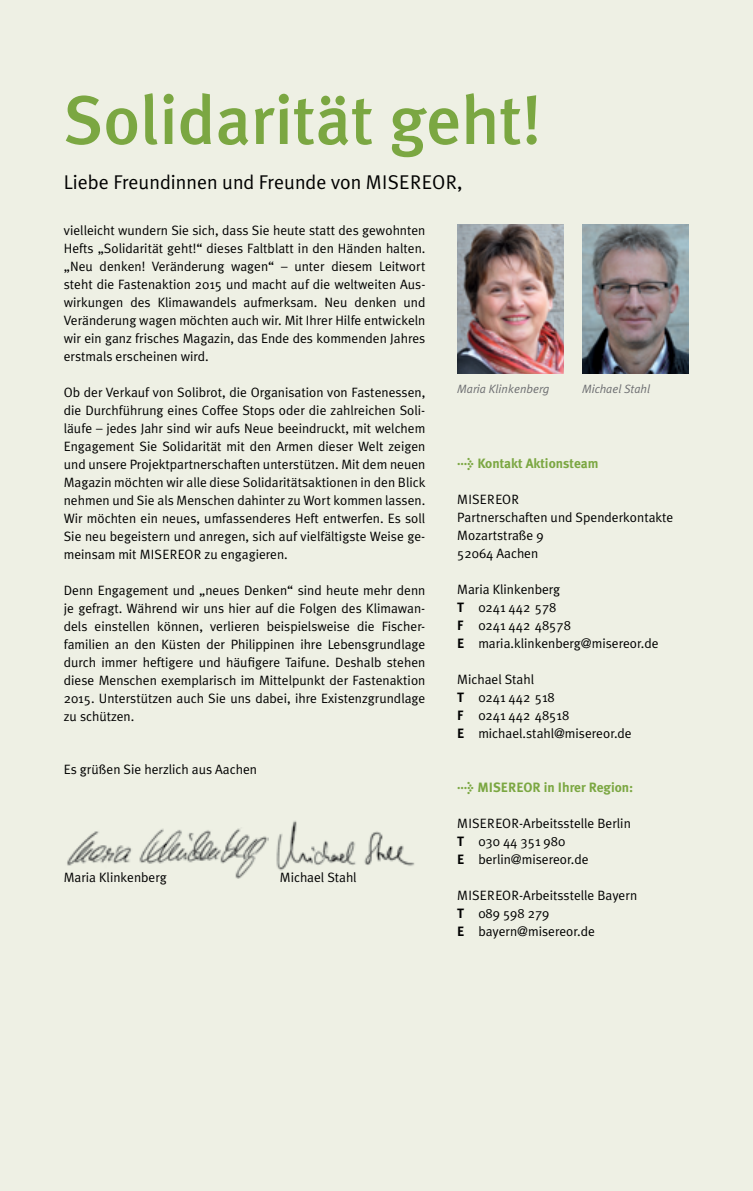
<style>
.page{position:relative;width:753px;height:1191px;background:#eef0e4}
.page>*{position:absolute;margin:0;border:0;box-sizing:border-box;transform-origin:0 0}
.t1{font:500 69px "Meta Plus";color:#7ba742}
.t2{font:19.95px "Meta Plus Normal";color:#000}
.t3{font:13.5px/18px "Meta Plus Normal";color:#000}
.t4{font:700 13.5px "Meta Plus";color:#7ba742}
.t5{font:italic 12px "Meta Plus Normal";color:#6d6e71}
.s1{font-family:"Meta Plus";font-weight:700}
</style>
<div class="page">
<img style="left:457px;top:224px;width:106px;height:149px">
<img style="left:582px;top:224px;width:106px;height:149px">
<img style="left:67px;top:828px;width:201px;height:50px">
<img style="left:276px;top:821px;width:139px;height:50px">
<h1 class="t1" style="left:64px;top:80px;width:478px">Solidarität geht!</h1>
<h2 class="t2" style="left:64px;top:170px;width:400px">Liebe Freundinnen und Freunde von MISEREOR,</h2>
<p class="t3" style="left:64px;top:221px;width:363px;text-align:justify">vielleicht wundern Sie sich, dass Sie heute statt des gewohnten Hefts „Solidarität geht!“ dieses Faltblatt in den Händen halten. „Neu denken! Veränderung wagen“ – unter diesem Leitwort steht die Fastenaktion 2015 und macht auf die weltweiten Aus&shy;wirkungen des Klimawandels aufmerksam. Neu denken und Veränderung wagen möchten auch wir. Mit Ihrer Hilfe entwickeln wir ein ganz frisches Magazin, das Ende des kommenden Jahres erstmals erscheinen wird.</p>
<p class="t3" style="left:64px;top:383px;width:363px;text-align:justify">Ob der Verkauf von Solibrot, die Organisation von Fastenessen, die Durchführung eines Coffee Stops oder die zahlreichen Soli&shy;läufe – jedes Jahr sind wir aufs Neue beeindruckt, mit welchem Engagement Sie Solidarität mit den Armen dieser Welt zeigen und unsere Projektpartnerschaften unterstützen. Mit dem neuen Magazin möchten wir alle diese Solidaritätsaktionen in den Blick nehmen und Sie als Menschen dahinter zu Wort kommen lassen.<br>Wir möchten ein neues, umfassenderes Heft entwerfen. Es soll Sie neu begeistern und anregen, sich auf vielfältigste Weise ge&shy;meinsam mit MISEREOR zu engagieren.</p>
<p class="t3" style="left:64px;top:581px;width:363px;text-align:justify">Denn Engagement und „neues Denken“ sind heute mehr denn je gefragt. Während wir uns hier auf die Folgen des Klimawan&shy;dels einstellen können, verlieren beispielsweise die Fischer&shy;familien an den Küsten der Philippinen ihre Lebensgrundlage durch immer heftigere und häufigere Taifune. Deshalb stehen diese Menschen exemplarisch im Mittelpunkt der Fastenaktion 2015. Unterstützen auch Sie uns dabei, ihre Existenzgrundlage zu schützen.</p>
<p class="t3" style="left:64px;top:760px;width:195px">Es grüßen Sie herzlich aus Aachen</p>
<p class="t3" style="left:64px;top:868px;width:104px">Maria Klinkenberg</p>
<p class="t3" style="left:280px;top:868px;width:78px">Michael Stahl</p>
<p class="t5" style="left:457px;top:382px;width:94px">Maria Klinkenberg</p>
<p class="t5" style="left:582px;top:382px;width:69px">Michael Stahl</p>
<p class="t4" style="left:457px;top:455px;width:143px">&gt; Kontakt Aktionsteam</p>
<p class="t3" style="left:457px;top:490px;width:218px">MISEREOR<br>Partnerschaften und Spenderkontakte<br>Mozartstraße 9<br>52064 Aachen</p>
<p class="t3" style="left:457px;top:580px;width:203px">Maria Klinkenberg<br><span class="s1">T</span> 0241 442 578<br><span class="s1">F</span> 0241 442 48578<br><span class="s1">E</span> maria.klinkenberg@misereor.de</p>
<p class="t3" style="left:457px;top:670px;width:176px">Michael Stahl<br><span class="s1">T</span> 0241 442 518<br><span class="s1">F</span> 0241 442 48518<br><span class="s1">E</span> michael.stahl@misereor.de</p>
<p class="t4" style="left:457px;top:779px;width:177px">&gt; MISEREOR in Ihrer Region:</p>
<p class="t3" style="left:457px;top:814px;width:175px">MISEREOR-Arbeitsstelle Berlin<br><span class="s1">T</span> 030 44 351 980<br><span class="s1">E</span> berlin@misereor.de</p>
<p class="t3" style="left:457px;top:886px;width:181px">MISEREOR-Arbeitsstelle Bayern<br><span class="s1">T</span> 089 598 279<br><span class="s1">E</span> bayern@misereor.de</p>
</div>
